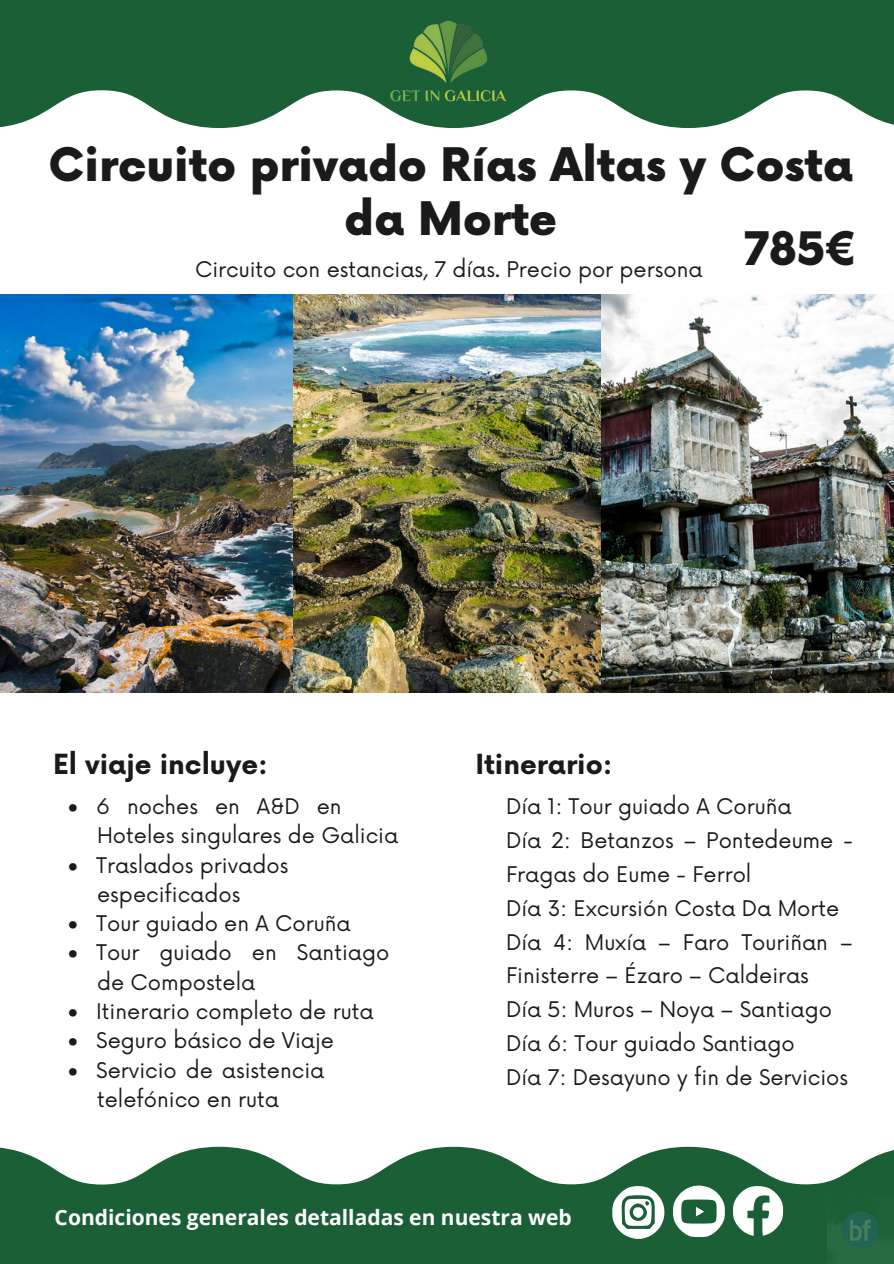
<style>
.page{position:relative;width:894px;height:1264px;background:#fff}
.page>*{position:absolute;margin:0;border:0;box-sizing:border-box;transform-origin:0 0}
.t1{font:900 45px/54px "Now";color:#1c191a;text-align:center}
.t2{font:700 27px "Now";color:#1c191a}
.t3{font:21px/33.8px "Now";color:#1c191a}
.t4{font:700 21px "Open Sans";color:#fff}
</style>
<div class="page">
<svg style="left:0;top:0;width:893px;height:128px;fill:#1b5f37"></svg>
<img style="left:0;top:295px;width:893px;height:397px">
<svg style="left:0;top:1146px;width:893px;height:117px;fill:#1b5f37"></svg>
<svg style="left:732px;top:1185px;width:50px;height:50px"></svg>
<svg style="left:612px;top:1185px;width:112px;height:54px"></svg>
<img style="left:383px;top:1px;width:128px;height:127px">
<img style="left:826px;top:1196px;width:67px;height:67px">
<h1 class="t1" style="left:48px;top:140px;width:806px">Circuito privado Rías Altas y Costa da Morte</h1>
<p class="t3" style="left:195px;top:254px;width:664px">Circuito con estancias, 7 días. Precio por persona <sup>785€</sup></p>
<p class="t2" style="left:53px;top:750px;width:216px">El viaje incluye:</p>
<p class="t3" style="left:97px;top:792px;width:302px;line-height:29.2px;text-indent:-29px">• 6 noches en A&amp;D en<br>Hoteles singulares de Galicia</p>
<p class="t3" style="left:97px;top:848px;width:193px;line-height:29.2px;text-indent:-29px">• Traslados privados especificados</p>
<p class="t3" style="left:68px;top:907px;width:284px">• Tour guiado en A Coruña</p>
<p class="t3" style="left:97px;top:939px;width:294px;line-height:29.2px;text-indent:-29px">• Tour guiado en Santiago de Compostela</p>
<p class="t3" style="left:68px;top:995px;width:307px">• Itinerario completo de ruta</p>
<p class="t3" style="left:68px;top:1024px;width:267px">• Seguro básico de Viaje</p>
<p class="t3" style="left:97px;top:1056px;width:229px;line-height:29.2px;text-indent:-29px">• Servicio de asistencia telefónico en ruta</p>
<p class="t2" style="left:475px;top:750px;width:139px">Itinerario:</p>
<p class="t3" style="left:506px;top:791px;width:348px">Día 1: Tour guiado A Coruña<br>Día 2: Betanzos – Pontedeume -<br>Fragas do Eume - Ferrol<br>Día 3: Excursión Costa Da Morte<br>Día 4: Muxía – Faro Touriñan –<br>Finisterre – Ézaro – Caldeiras<br>Día 5: Muros – Noya – Santiago<br>Día 6: Tour guiado Santiago<br>Día 7: Desayuno y fin de Servicios</p>
<p class="t4" style="left:55px;top:1202px;width:518px">Condiciones generales detalladas en nuestra web</p>
</div>
